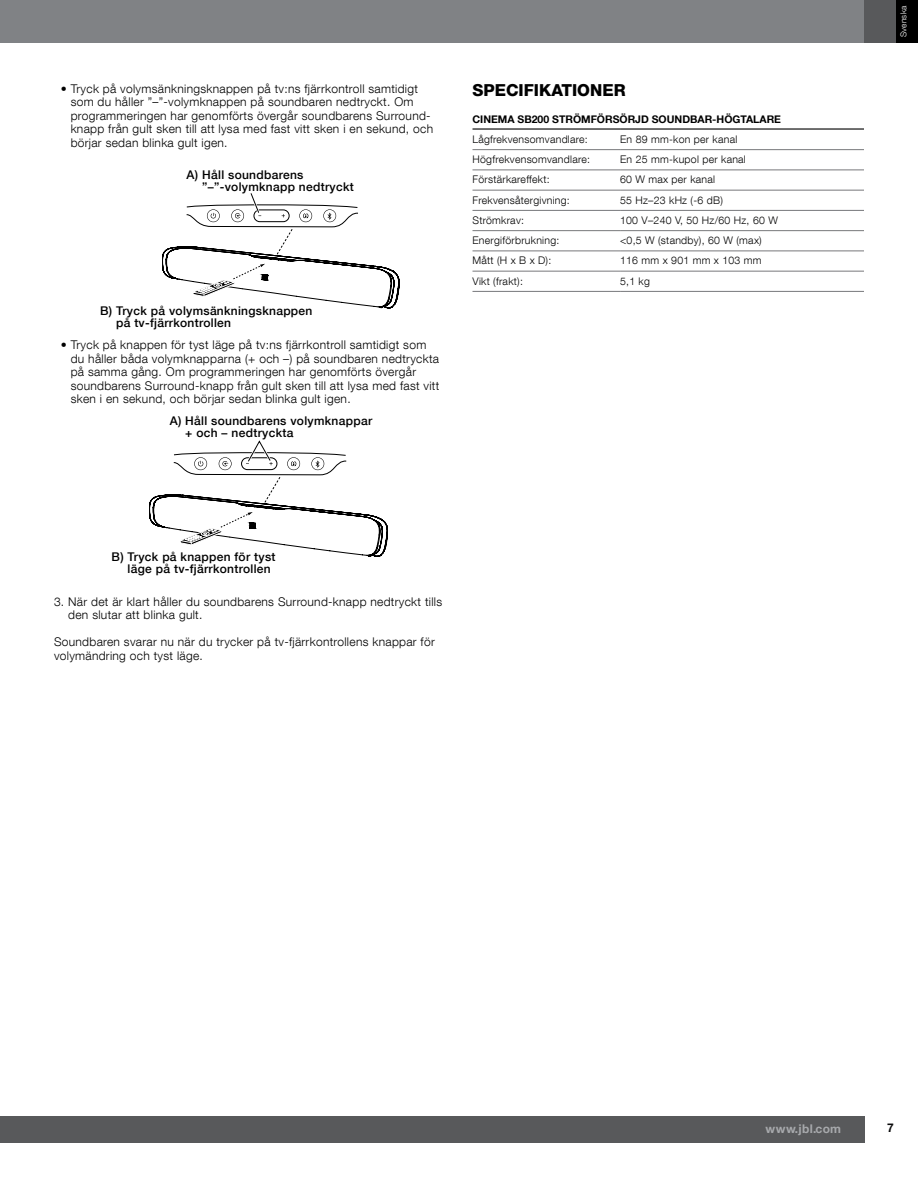
<style>
.page{position:relative;width:918px;height:1188px;background:#fff}
.page>*{position:absolute;margin:0;border:0;box-sizing:border-box;transform-origin:0 0}
.t1{font:800 16.5px "Helvetica Neue LT Com";color:#000}
.t2{font:300 12px/13.5px "Helvetica Neue LT Com";letter-spacing:.025em;color:#000}
.t3{font:500 12px/12px "Helvetica Neue LT Com";letter-spacing:.025em;color:#000}
.t4{font:700 12px "Helvetica Neue LT Com";letter-spacing:.025em;color:#a7a9ac}
.t5{font:700 12px "Helvetica Neue LT Com";color:#0a0a0b}
.t6{font:300 10.5px "Helvetica Neue LT Com";letter-spacing:.025em;color:#000}
.t7{font:700 10.5px "Helvetica Neue LT Com";color:#000}
.t8{font:300 8.25px "Helvetica Neue LT Com";letter-spacing:.025em;color:#fff}
</style>
<div class="page">
<div style="left:0;top:1116px;width:864px;height:27px;background:#58595b"></div>
<div style="left:0;top:0;width:864px;height:43px;background:#808285"></div>
<div style="left:864px;top:0;width:33px;height:43px;background:#58595b"></div>
<div style="left:896px;top:0;width:22px;height:43px;background:#000"></div>
<svg style="left:162px;top:193px;width:237px;height:115px"></svg>
<svg style="left:149px;top:440px;width:239px;height:116px"></svg>
<hr style="left:472px;top:128px;width:148px;height:2px;background:#000">
<hr style="left:620px;top:128px;width:244px;height:2px;background:#000">
<hr style="left:472px;top:149px;width:148px;height:1px;background:#77787b">
<hr style="left:620px;top:149px;width:244px;height:1px;background:#77787b">
<hr style="left:472px;top:170px;width:148px;height:1px;background:#77787b">
<hr style="left:620px;top:170px;width:244px;height:1px;background:#77787b">
<hr style="left:472px;top:190px;width:148px;height:1px;background:#77787b">
<hr style="left:620px;top:190px;width:244px;height:1px;background:#77787b">
<hr style="left:472px;top:210px;width:148px;height:1px;background:#77787b">
<hr style="left:620px;top:210px;width:244px;height:1px;background:#77787b">
<hr style="left:472px;top:230px;width:148px;height:1px;background:#77787b">
<hr style="left:620px;top:230px;width:244px;height:1px;background:#77787b">
<hr style="left:472px;top:251px;width:148px;height:1px;background:#77787b">
<hr style="left:620px;top:251px;width:244px;height:1px;background:#77787b">
<hr style="left:472px;top:271px;width:148px;height:1px;background:#77787b">
<hr style="left:472px;top:291px;width:148px;height:1px;background:#77787b">
<hr style="left:620px;top:271px;width:244px;height:1px;background:#77787b">
<hr style="left:620px;top:291px;width:244px;height:1px;background:#77787b">
<p class="t2" style="left:71px;top:82px;width:364px;text-indent:-10px">• Tryck på volymsänkningsknappen på tv:ns fjärrkontroll samtidigt som du håller ”–”-volymknappen på soundbaren nedtryckt. Om programmeringen har genomförts övergår soundbarens Surround&shy;knapp från gult sken till att lysa med fast vitt sken i en sekund, och börjar sedan blinka gult igen.</p>
<p class="t3" style="left:202px;top:168px;width:153px;text-indent:-16px">A) Håll soundbarens ”–”-volymknapp nedtryckt</p>
<p class="t3" style="left:116px;top:305px;width:198px;text-indent:-16px">B) Tryck på volymsänkningsknappen på tv-fjärrkontrollen</p>
<p class="t2" style="left:71px;top:338px;width:370px;text-indent:-10px">• Tryck på knappen för tyst läge på tv:ns fjärrkontroll samtidigt som du håller båda volymknapparna (+ och –) på soundbaren nedtryckta på samma gång. Om programmeringen har genomförts övergår soundbarens Surround-knapp från gult sken till att lysa med fast vitt sken i en sekund, och börjar sedan blinka gult igen.</p>
<p class="t3" style="left:185px;top:414px;width:188px;text-indent:-16px">A) Håll soundbarens volymknappar + och – nedtryckta</p>
<h1 class="t1" style="left:472px;top:80px;width:21px">SPECIFI</h1>
<h1 class="t1" style="left:539px;top:80px;width:88px">KATIONER</h1>
<p class="t7" style="left:472px;top:112px;width:89px">CINEMA SB200 STRÖMFÖRSÖRJD</p>
<p class="t7" style="left:652px;top:112px;width:9px">SOUNDBAR</p>
<p class="t7" style="left:712px;top:112px;width:13px">-HÖGTALARE</p>
<p class="t6" style="left:472px;top:133px;width:117px">Lågfrekvensomvandlare:</p>
<p class="t6" style="left:620px;top:133px;width:119px">En 89 mm-kon per kanal</p>
<p class="t6" style="left:472px;top:153px;width:119px">Högfrekvensomvandlare:</p>
<p class="t6" style="left:620px;top:153px;width:127px">En 25 mm-kupol per kanal</p>
<p class="t6" style="left:472px;top:173px;width:79px">Förstärkareffekt:</p>
<p class="t6" style="left:620px;top:173px;width:97px">60 W max per kanal</p>
<p class="t6" style="left:472px;top:193px;width:99px">Frekvensåtergivning:</p>
<p class="t6" style="left:620px;top:193px;width:104px">55 Hz–23 kHz (-6 dB)</p>
<p class="t6" style="left:472px;top:214px;width:53px">Strömkrav:</p>
<p class="t6" style="left:620px;top:214px;width:159px">100 V–240 V, 50 Hz/60 Hz, 60 W</p>
<p class="t6" style="left:472px;top:234px;width:88px">Energiförbrukning:</p>
<p class="t6" style="left:620px;top:234px;width:143px">&lt;0,5 W (standby), 60 W (max)</p>
<p class="t6" style="left:472px;top:254px;width:80px">Mått (H x B x D):</p>
<p class="t6" style="left:620px;top:254px;width:143px">116 mm x 901 mm x 103 mm</p>
<p class="t6" style="left:472px;top:275px;width:52px">Vikt (frakt):</p>
<p class="t6" style="left:620px;top:275px;width:31px">5,1 kg</p>
<p class="t3" style="left:128px;top:550px;width:149px;text-indent:-16px">B) Tryck på knappen för tyst läge på tv-fjärrkontrollen</p>
<p class="t2" style="left:68px;top:595px;width:376px;text-indent:-14px">3. När det är klart håller du soundbarens Surround-knapp nedtryckt tills den slutar att blinka gult.</p>
<p class="t2" style="left:54px;top:635px;width:382px">Soundbaren svarar nu när du trycker på tv-fjärrkontrollens knappar för volymändring och tyst läge.</p>
<p class="t8" style="left:898px;top:37px;width:33px;rotate:-90deg">Svenska</p>
<p class="t4" style="left:765px;top:1121px;width:77px">WWW.JBL.COM</p>
<p class="t5" style="left:887px;top:1120px;width:8px">7</p>
</div>
